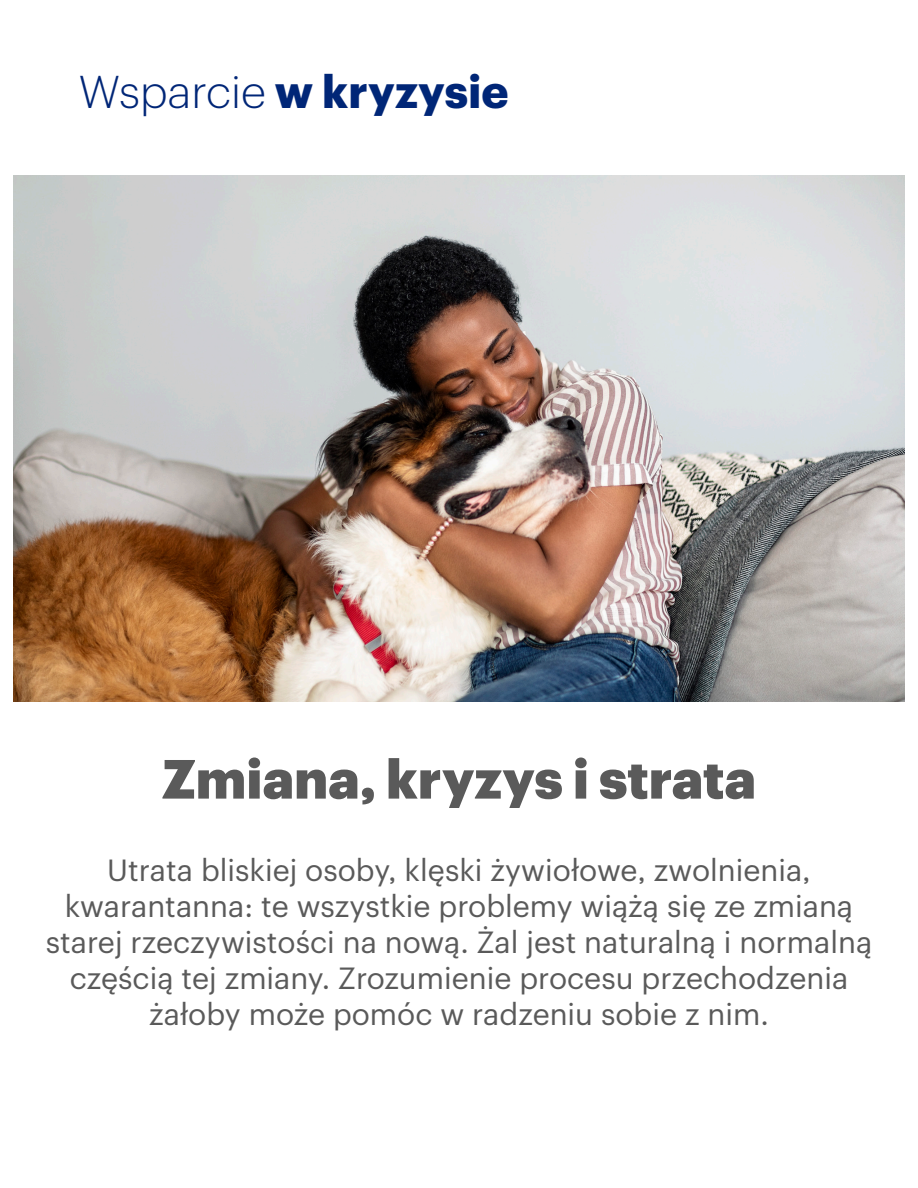
<style>
.page{position:relative;width:918px;height:1188px;background:#fff}
.page>*{position:absolute;margin:0;border:0;box-sizing:border-box;transform-origin:0 0}
.Headline{font:900 54px "Graphik UHG";color:#5a5a5a}
.t1{font:700 45.3px "Graphik";color:#002677}
.Headline-subhead{font:30px/36px "Graphik UHG";color:#5a5a5a;text-align:center}
.s1{font-weight:300;font-size:45px}
</style>
<div class="page">
<img style="left:14px;top:176px;width:890px;height:526px">
<h2 class="t1" style="left:79px;top:56px;width:431px"><span class="s1">Wsparcie</span> w kryzysie</h2>
<p class="Headline" style="left:162px;top:737px;width:596px">Zmiana, kryzys i strata</p>
<p class="Headline-subhead" style="left:46px;top:849px;width:828px">Utrata bliskiej osoby, klęski żywiołowe, zwolnienia, kwarantanna: te wszystkie problemy wiążą się ze zmianą starej rzeczywistości na nową. Żal jest naturalną i normalną częścią tej zmiany. Zrozumienie procesu przechodzenia żałoby może pomóc w radzeniu sobie z nim.</p>
</div>
